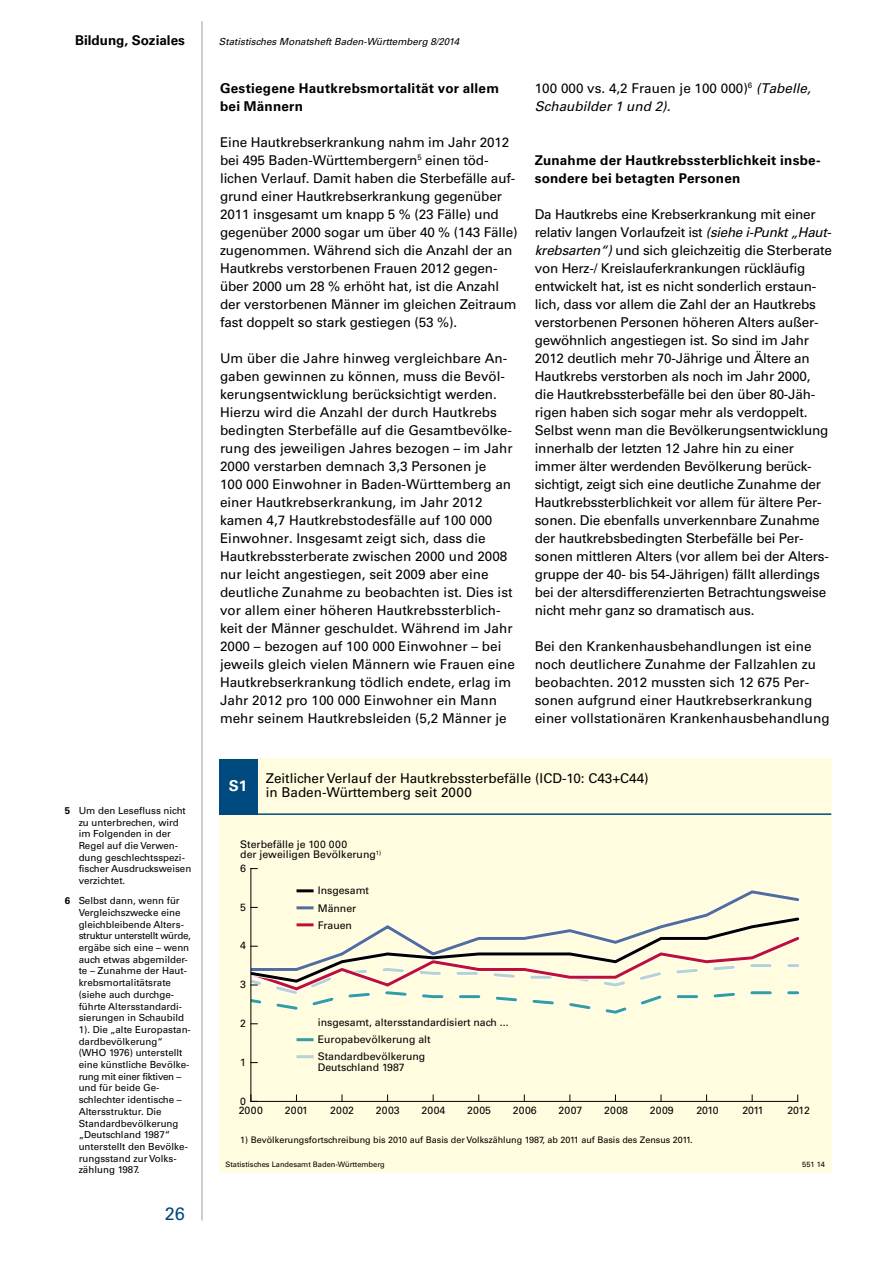
<style>
.page{position:relative;width:893px;height:1263px;background:#fff}
.page>*{position:absolute;margin:0;border:0;box-sizing:border-box;transform-origin:0 0}
.t1{font:18px "Univers";color:#004a7f}
.t2{font:700 15px "Univers";color:#fff}
.t3{font:13.5px/18px "Univers";letter-spacing:-.01em;color:#000}
.t4{font:700 13.5px/18px "Univers";letter-spacing:.02em;color:#000}
.t5{font:700 13.5px "Univers";color:#000}
.t6{font:10.5px/17px "Univers";color:#000}
.t7{font:9.75px/11.7px "Univers";color:#000}
.t8{font:italic 9.75px "Univers";color:#000}
.t9{font:9px "Univers";color:#000}
.t10{font:7.5px "Univers";color:#000}
.s1{font-style:italic}
.s2{font-weight:700}
</style>
<div class="page">
<hr style="left:202px;top:21px;width:1px;height:1199px;background:#9c9e9f">
<div style="left:219px;top:759px;width:612px;height:414px;background:#fffcdf"></div>
<div style="left:219px;top:759px;width:38px;height:55px;background:#004a7f"></div>
<svg style="left:251px;top:889px;width:549px;height:25px"></svg>
<hr style="left:251px;top:1101px;width:547px;height:1px;background:#000">
<svg style="left:250px;top:1095px;width:7px;height:7px"></svg>
<svg style="left:251px;top:914px;width:549px;height:103px"></svg>
<hr style="left:250px;top:868px;width:1px;height:233px;background:#000">
<hr style="left:219px;top:813px;width:612px;height:2px;background:#004a7f">
<hr style="left:297px;top:889px;width:17px;height:3px;background:#000">
<hr style="left:297px;top:906px;width:17px;height:3px;background:#516d9a">
<hr style="left:297px;top:923px;width:17px;height:3px;background:#bd0f38">
<hr style="left:297px;top:1038px;width:17px;height:3px;background:#349d9f">
<hr style="left:297px;top:1055px;width:17px;height:3px;background:#b6d2d2">
<p class="t5" style="left:75px;top:32px;width:111px">Bildung, Soziales</p>
<p class="t8" style="left:219px;top:35px;width:242px">Statistisches Monatsheft Baden-Württemberg 8/2014</p>
<p class="t4" style="left:220px;top:79px;width:281px">Gestiegene Hautkrebsmortalität vor allem bei Männern</p>
<p class="t3" style="left:220px;top:133px;width:299px">Eine Hautkrebserkrankung nahm im Jahr 2012 bei 495 Baden-Württembergern<sup>5</sup> einen töd&shy;lichen Verlauf. Damit haben die Sterbefälle auf&shy;grund einer Hautkrebserkrankung gegenüber 2011 insgesamt um knapp 5 % (23 Fälle) und gegenüber 2000 sogar um über 40 % (143 Fälle) zugenommen. Während sich die Anzahl der an Hautkrebs verstorbenen Frauen 2012 gegen&shy;über 2000 um 28 % erhöht hat, ist die Anzahl der verstorbenen Männer im gleichen Zeitraum fast doppelt so stark gestiegen (53 %).</p>
<p class="t3" style="left:220px;top:349px;width:296px">Um über die Jahre hinweg vergleichbare An&shy;gaben gewinnen zu können, muss die Bevöl&shy;kerungsentwicklung berücksichtigt werden.<br>Hierzu wird die Anzahl der durch Hautkrebs bedingten Sterbefälle auf die Gesamtbevölke&shy;rung des jeweiligen Jahres bezogen – im Jahr 2000 verstarben demnach 3,3 Personen je<br>100 000 Einwohner in Baden-Württemberg an einer Hautkrebserkrankung, im Jahr 2012 kamen 4,7 Hautkrebstodesfälle auf 100 000<br>Einwohner. Insgesamt zeigt sich, dass die Hautkrebssterberate zwischen 2000 und 2008 nur leicht angestiegen, seit 2009 aber eine deutliche Zunahme zu beobachten ist. Dies ist vor allem einer höheren Hautkrebssterblich&shy;keit der Männer geschuldet. Während im Jahr 2000 – bezogen auf 100 000 Einwohner – bei jeweils gleich vielen Männern wie Frauen eine Hautkrebserkrankung tödlich endete, erlag im Jahr 2012 pro 100 000 Einwohner ein Mann mehr seinem Hautkrebsleiden (5,2 Männer je</p>
<p class="t3" style="left:535px;top:79px;width:278px">100 000 vs. 4,2 Frauen je 100 000)<sup>6</sup> <span class="s1">(Tabelle,<br>Schaubilder 1 und 2).</span></p>
<p class="t4" style="left:535px;top:151px;width:288px">Zunahme der Hautkrebssterblichkeit insbe&shy;sondere bei betagten Personen</p>
<p class="t3" style="left:535px;top:205px;width:299px">Da Hautkrebs eine Krebserkrankung mit einer relativ langen Vorlaufzeit ist <span class="s1">(siehe i-Punkt „Haut-- krebsarten“)</span> und sich gleichzeitig die Sterberate von Herz-/ Kreislauferkrankungen rückläufig entwickelt hat, ist es nicht sonderlich erstaun&shy;lich, dass vor allem die Zahl der an Hautkrebs verstorbenen Personen höheren Alters außer&shy;gewöhnlich angestiegen ist. So sind im Jahr 2012 deutlich mehr 70-Jährige und Ältere an Hautkrebs verstorben als noch im Jahr 2000, die Hautkrebssterbefälle bei den über 80-Jäh&shy;rigen haben sich sogar mehr als verdoppelt.<br>Selbst wenn man die Bevölkerungsentwicklung innerhalb der letzten 12 Jahre hin zu einer immer älter werdenden Bevölkerung berück&shy;sichtigt, zeigt sich eine deutliche Zunahme der Hautkrebssterblichkeit vor allem für ältere Per&shy;sonen. Die ebenfalls unverkennbare Zunahme der hautkrebsbedingten Sterbefälle bei Per&shy;sonen mittleren Alters (vor allem bei der Alters&shy;gruppe der 40- bis 54-Jährigen) fällt allerdings bei der altersdifferenzierten Betrachtungsweise nicht mehr ganz so dramatisch aus.</p>
<p class="t3" style="left:535px;top:637px;width:296px">Bei den Krankenhausbehandlungen ist eine noch deutlichere Zunahme der Fallzahlen zu beobachten. 2012 mussten sich 12 675 Per&shy;sonen aufgrund einer Hautkrebserkrankung einer vollstationären Krankenhausbehandlung</p>
<p class="t7" style="left:79px;top:804px;width:114px;text-indent:-14px"><span class="s2">5</span> Um den Lesefluss nicht zu unterbrechen, wird im Folgenden in der<br>Regel auf die Verwen&shy;dung geschlechtsspezi&shy;fischer Ausdrucksweisen verzichtet.</p>
<p class="t7" style="left:79px;top:895px;width:114px;text-indent:-14px"><span class="s2">6</span> Selbst dann, wenn für<br>Vergleichszwecke eine gleichbleibende Alters&shy;struktur unterstellt würde, ergäbe sich eine – wenn auch etwas abgemilder&shy;te – Zunahme der Haut&shy;krebsmortalitätsrate (siehe auch durchge&shy;führte Altersstandardi&shy;sierungen in Schaubild<br>1). Die „alte Europastan&shy;dardbevölkerung“ (WHO 1976) unterstellt eine künstliche Bevölke&shy;rung mit einer fiktiven – und für beide Ge&shy;schlechter identische –<br>Altersstruktur. Die<br>Standardbevölkerung „Deutschland 1987“ unterstellt den Bevölke&shy;rungsstand zur Volks&shy;zählung 1987.</p>
<h1 class="t1" style="left:165px;top:1203px;width:22px">26</h1>
<p class="t2" style="left:229px;top:777px;width:20px">S1</p>
<p class="t3" style="left:266px;top:771px;width:384px;line-height:14.2px">Zeitlicher Verlauf der Hautkrebssterbefälle (ICD-10: C43+C44) in Baden-Württemberg seit 2000</p>
<p class="t6" style="left:240px;top:839px;width:143px;line-height:10.5px">Sterbefälle je 100 000<br>der jeweiligen Bevölkerung<sup>1)</sup></p>
<p class="t6" style="left:240px;top:859px;width:7px">6</p>
<p class="t6" style="left:240px;top:898px;width:7px">5</p>
<p class="t6" style="left:240px;top:937px;width:7px">4</p>
<p class="t6" style="left:240px;top:976px;width:7px">3</p>
<p class="t6" style="left:240px;top:1015px;width:7px">2</p>
<p class="t6" style="left:240px;top:1054px;width:7px">1</p>
<p class="t6" style="left:240px;top:1093px;width:7px">0</p>
<p class="t6" style="left:318px;top:882px;width:53px">Insgesamt<br>Männer<br>Frauen</p>
<p class="t6" style="left:318px;top:1014px;width:192px">insgesamt, altersstandardisiert nach ...</p>
<p class="t6" style="left:318px;top:1051px;width:109px;line-height:10.5px">Standardbevölkerung<br>Deutschland 1987</p>
<p class="t6" style="left:318px;top:1031px;width:114px">Europabevölkerung alt</p>
<p class="t6" style="left:239px;top:1102px;width:26px">2000</p>
<p class="t6" style="left:285px;top:1102px;width:25px">2001</p>
<p class="t6" style="left:330px;top:1102px;width:25px">2002</p>
<p class="t6" style="left:376px;top:1102px;width:25px">2003</p>
<p class="t6" style="left:422px;top:1102px;width:25px">2004</p>
<p class="t6" style="left:467px;top:1102px;width:25px">2005</p>
<p class="t6" style="left:513px;top:1102px;width:25px">2006</p>
<p class="t6" style="left:559px;top:1102px;width:25px">2007</p>
<p class="t6" style="left:604px;top:1102px;width:25px">2008</p>
<p class="t6" style="left:650px;top:1102px;width:25px">2009</p>
<p class="t6" style="left:696px;top:1102px;width:24px">2010</p>
<p class="t6" style="left:742px;top:1102px;width:23px">2011</p>
<p class="t6" style="left:787px;top:1102px;width:24px">2012</p>
<p class="t9" style="left:240px;top:1134px;width:454px">1) Bevölkerungsfortschreibung bis 2010 auf Basis der Volkszählung 1987, ab 2011 auf Basis des Zensus 2011.</p>
<p class="t10" style="left:225px;top:1159px;width:161px">Statistisches Landesamt Baden-Württemberg</p>
<p class="t10" style="left:802px;top:1159px;width:24px">551 14</p>
</div>
